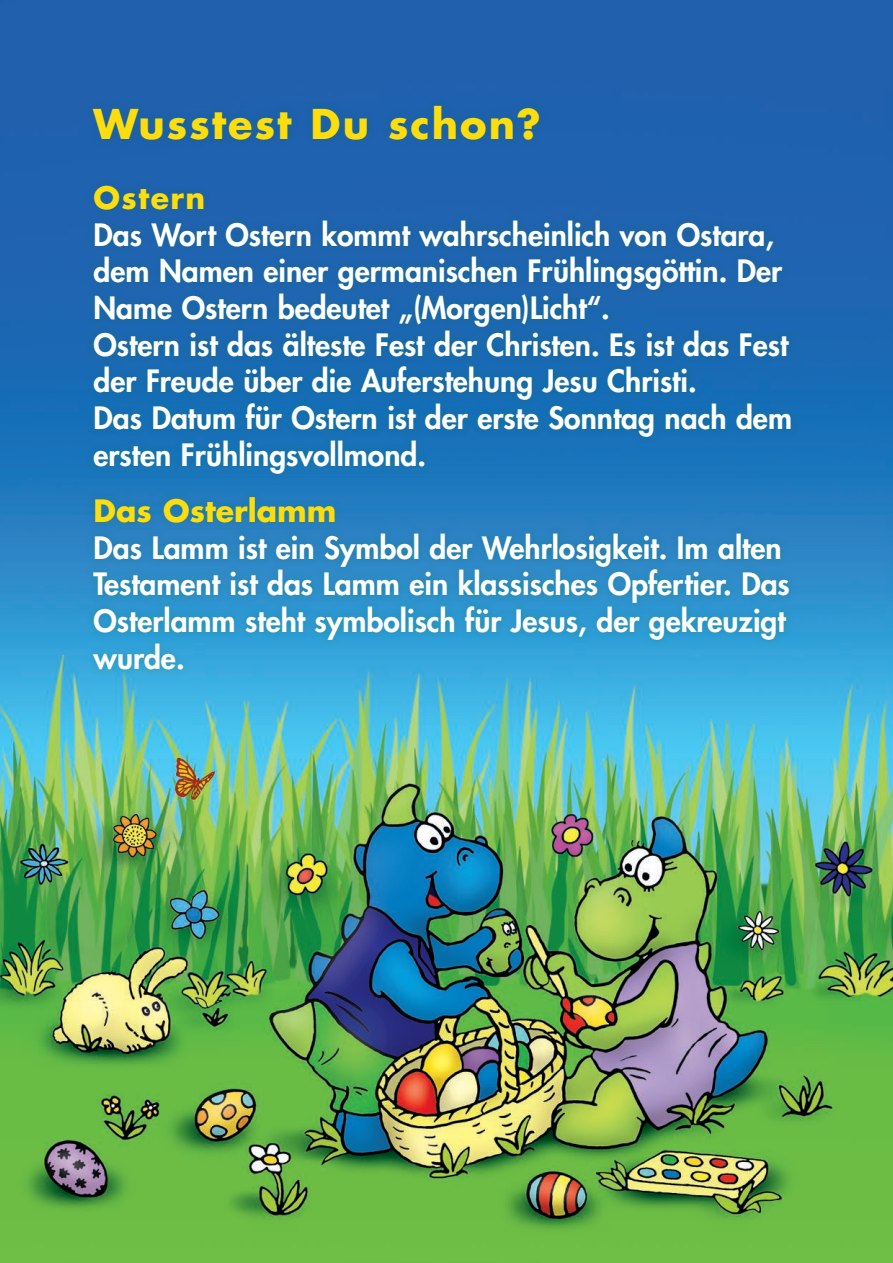
<style>
.page{position:relative;width:893px;height:1263px;background:#fff}
.page>*{position:absolute;margin:0;border:0;box-sizing:border-box;transform-origin:0 0}
.t1{font:700 39.9px "Futura Std";letter-spacing:.05em;color:#fedd0e}
.t2{font:800 30px/36.6px "Futura Std";color:#fff}
.t3{font:700 30px "Futura Std";color:#fedd0e}
</style>
<div class="page">
<img style="left:0;top:0;width:893px;height:1263px">
<div style="left:84px;top:97px;width:716px;height:581px;background:#006f33;opacity:.17"></div>
<h1 class="t1" style="left:94px;top:98px;width:449px">Wusstest Du schon?</h1>
<p class="t3" style="left:94px;top:178px;width:113px">Ostern</p>
<p class="t2" style="left:94px;top:216px;width:700px">Das Wort Ostern kommt wahrscheinlich von Ostara, dem Namen einer germanischen Frühlingsgöttin. Der Name Ostern bedeutet „(Morgen)Licht“.<br>Ostern ist das älteste Fest der Christen. Es ist das Fest der Freude über die Auferstehung Jesu Christi.<br>Das Datum für Ostern ist der erste Sonntag nach dem ersten Frühlingsvollmond.</p>
<p class="t3" style="left:94px;top:491px;width:245px">Das Osterlamm</p>
<p class="t2" style="left:94px;top:529px;width:698px">Das Lamm ist ein Symbol der Wehrlosigkeit. Im alten Testament ist das Lamm ein klassisches Opfertier. Das Osterlamm steht symbolisch für Jesus, der gekreuzigt wurde.</p>
</div>
